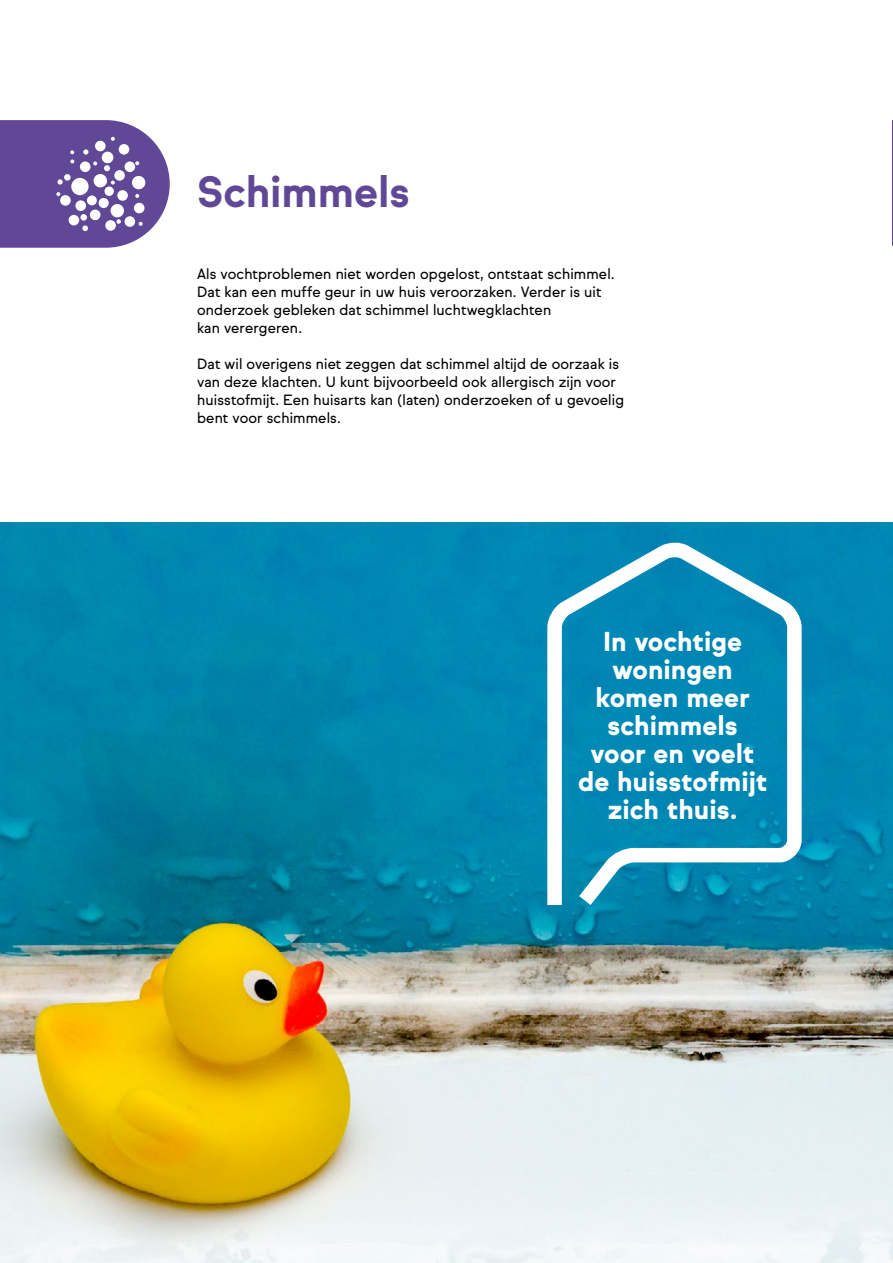
<style>
.page{position:relative;width:893px;height:1263px;background:#fff}
.page>*{position:absolute;margin:0;border:0;box-sizing:border-box;transform-origin:0 0}
.Kop{font:700 42px "Sul Sans";color:#604897}
.subkop{font:900 26.25px/28px "Sul Sans";color:#fff;text-align:center}
.Plat{font:14.25px/18px "Sul Sans";letter-spacing:.01em;color:#000}
</style>
<div class="page">
<img style="left:0;top:523px;width:892px;height:740px">
<svg style="left:540px;top:529px;width:269px;height:392px;background:#2497bd"></svg>
<svg style="left:892px;top:120px;width:1px;height:126px"></svg>
<svg style="left:0;top:120px;width:170px;height:128px"></svg>
<p class="Kop" style="left:197px;top:167px;width:214px">Schimmels</p>
<p class="Plat" style="left:197px;top:265px;width:419px">Als vochtproblemen niet worden opgelost, ontstaat schimmel.<br>Dat kan een muffe geur in uw huis veroorzaken. Verder is uit onderzoek gebleken dat schimmel luchtwegklachten<br>kan verergeren.</p>
<p class="Plat" style="left:197px;top:355px;width:428px">Dat wil overigens niet zeggen dat schimmel altijd de oorzaak is van deze klachten. U kunt bijvoorbeeld ook allergisch zijn voor huisstofmijt. Een huisarts kan (laten) onderzoeken of u gevoelig bent voor schimmels.</p>
<p class="subkop" style="left:578px;top:627px;width:191px">In vochtige woningen komen meer schimmels voor en voelt de huisstofmijt zich thuis.</p>
</div>
